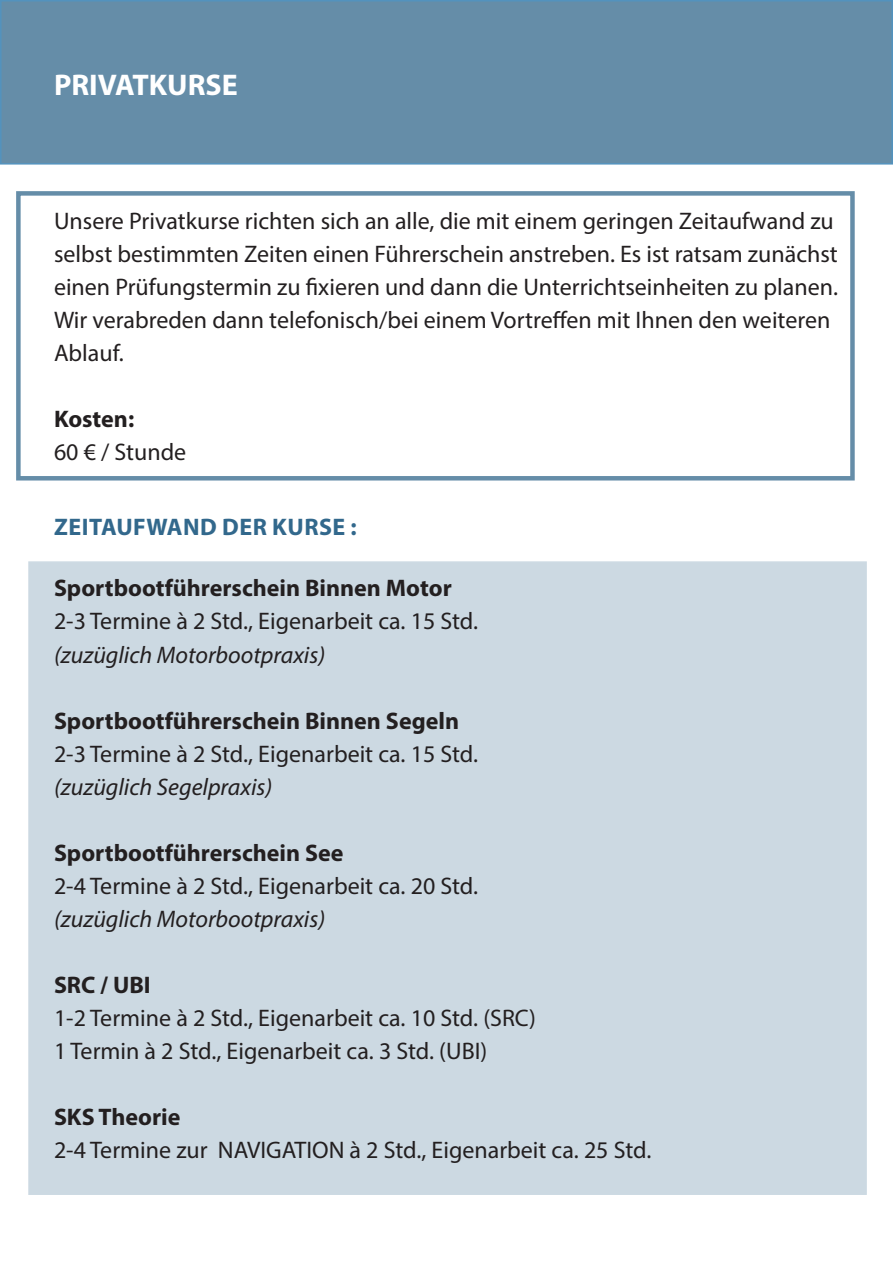
<style>
.page{position:relative;width:893px;height:1263px;background:#fff}
.page>*{position:absolute;margin:0;border:0;box-sizing:border-box;transform-origin:0 0}
.t1{font:700 30px "Myriad Pro";color:#fff}
.t2{font:24px/33px "Myriad Pro";color:#231f20}
.t3{font:700 24px "Myriad Pro";letter-spacing:.02em;color:#32688c}
.s1{font-weight:700}
.s2{font-style:italic}
</style>
<div class="page">
<div style="left:16px;top:191px;width:839px;height:289px;border:4px solid #32688c"></div>
<div style="left:28px;top:561px;width:839px;height:634px;background:#ccd9e2"></div>
<div style="left:0;top:0;width:893px;height:165px;background:#658da8;border:2px solid #1a6ea8"></div>
<p class="t1" style="left:54px;top:65px;width:185px">PRIVATKURSE</p>
<p class="t2" style="left:54px;top:204px;width:786px">Unsere Privatkurse richten sich an alle, die mit einem geringen Zeitaufwand zu selbst bestimmten Zeiten einen Führerschein anstreben. Es ist ratsam zunächst einen Prüfungstermin zu fixieren und dann die Unterrichtseinheiten zu planen.<br>Wir verabreden dann telefonisch/bei einem Vortreffen mit Ihnen den weiteren Ablauf.</p>
<p class="t2" style="left:54px;top:402px;width:134px"><span class="s1">Kosten:<br></span>60 € / Stunde</p>
<p class="t3" style="left:54px;top:511px;width:304px">ZEITAUFWAND DER KURSE :</p>
<p class="t2" style="left:54px;top:571px;width:426px"><span class="s1">Sportbootführerschein Binnen Motor<br></span>2-3 Termine à 2 Std., Eigenarbeit ca. 15 Std. <span class="s2">(zuzüglich Motorbootpraxis)</span></p>
<p class="t2" style="left:54px;top:703px;width:426px"><span class="s1">Sportbootführerschein Binnen Segeln<br></span>2-3 Termine à 2 Std., Eigenarbeit ca. 15 Std. <span class="s2">(zuzüglich Segelpraxis)</span></p>
<p class="t2" style="left:54px;top:835px;width:426px"><span class="s1">Sportbootführerschein See<br></span>2-4 Termine à 2 Std., Eigenarbeit ca. 20 Std. <span class="s2">(zuzüglich Motorbootpraxis)</span></p>
<p class="t2" style="left:54px;top:967px;width:484px"><span class="s1">SRC / UBI<br></span>1-2 Termine à 2 Std., Eigenarbeit ca. 10 Std. (SRC)<br>1 Termin à 2 Std., Eigenarbeit ca. 3 Std. (UBI)</p>
<p class="t2" style="left:54px;top:1099px;width:599px"><span class="s1">SKS Theorie<br></span>2-4 Termine zur NAVIGATION à 2 Std., Eigenarbeit ca. 25 Std.</p>
</div>
